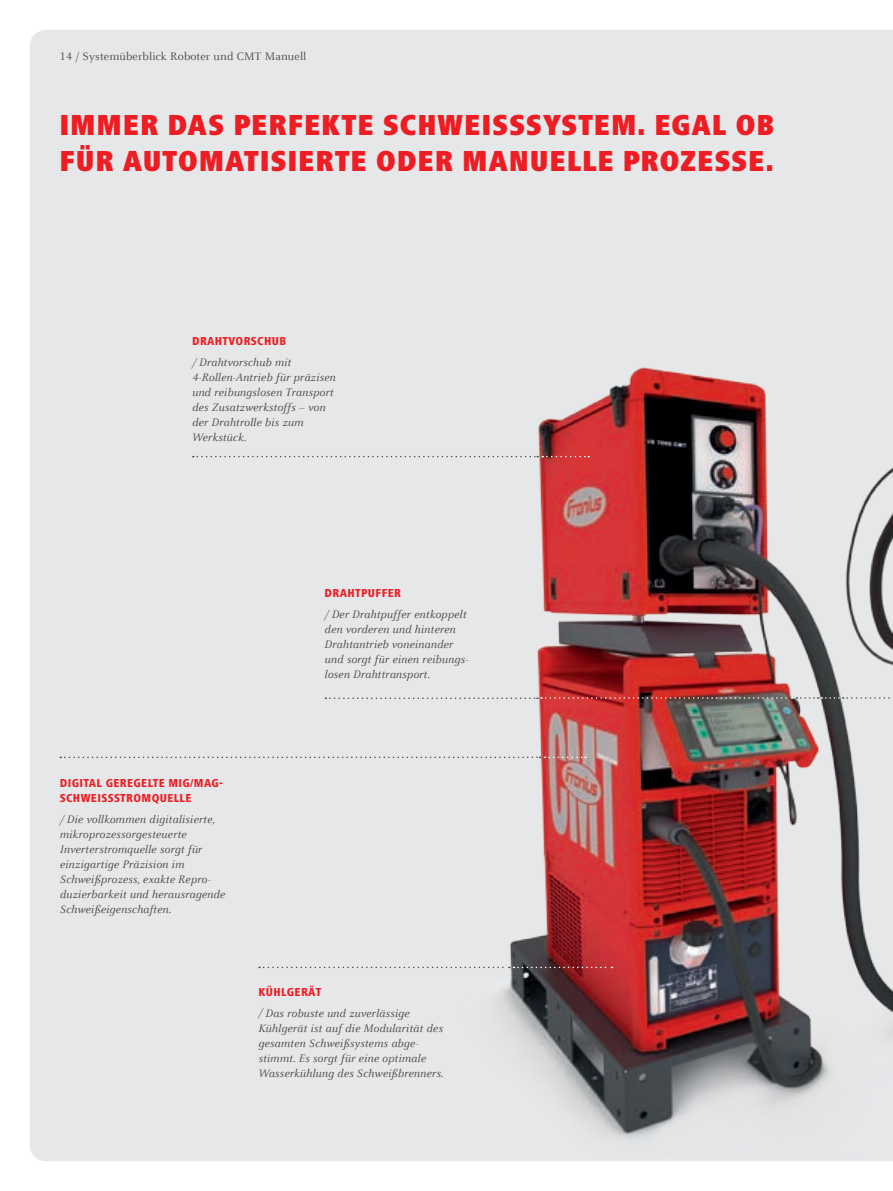
<style>
.page{position:relative;width:893px;height:1191px;background:#fff}
.page>*{position:absolute;margin:0;border:0;box-sizing:border-box;transform-origin:0 0}
.t1{font:900 condensed 30px/36px "Frutiger Next LTW1 G";letter-spacing:.025em;color:#ee1d23;text-align:right}
.t2{font:italic 12px/15px "Celeste Offc Pro";letter-spacing:.01em;color:#4b4c4d}
.t3{font:800 condensed 12px "Frutiger Next LTW1 G";letter-spacing:.03em;color:#ee1d23}
.t4{font:12px "Celeste Offc Pro";letter-spacing:.01em;color:#4b4c4d}
</style>
<div class="page">
<div style="left:30px;top:30px;width:863px;height:1131px;background:#e6e7e9"></div>
<img style="left:431px;top:208px;width:462px;height:949px">
<svg style="left:259px;top:966px;width:353px;height:2px"></svg>
<svg style="left:193px;top:456px;width:396px;height:1px"></svg>
<svg style="left:60px;top:756px;width:526px;height:2px"></svg>
<svg style="left:325px;top:697px;width:568px;height:2px"></svg>
<p class="t4" style="left:60px;top:49px;width:248px">14 / Systemüberblick Roboter und CMT Manuell</p>
<h1 class="t1" style="left:59px;top:107px;width:716px">WEISSSYSTEM. EGAL OB<br>FÜR AUTOMATISIERTE ODER MANUELLE PROZESSE.</h1>
<h1 class="t1" style="left:60px;top:107px;width:21px">IMM</h1>
<h1 class="t1" style="left:123px;top:107px;width:278px">ER DAS PERFEKTE SCH</h1>
<p class="t3" style="left:192px;top:334px;width:39px">DRAHTVORSC</p>
<p class="t3" style="left:264px;top:334px;width:24px">HUB</p>
<p class="t2" style="left:192px;top:354px;width:145px">/ Drahtvorschub mit<br>4-Rollen-Antrieb für präzisen und reibungslosen Transport des Zusatzwerkstoffs – von der Drahtrolle bis zum<br>Werkstück.</p>
<p class="t3" style="left:325px;top:586px;width:59px">DRAHTPUFFER</p>
<p class="t2" style="left:325px;top:606px;width:145px">/ Der Drahtpuffer entkoppelt den vorderen und hinteren<br>Drahtantrieb voneinander und sorgt für einen reibungs&shy;losen Drahttransport.</p>
<p class="t3" style="left:60px;top:776px;width:27px">DIGITAL</p>
<p class="t3" style="left:106px;top:776px;width:43px">GEREGELTE</p>
<p class="t3" style="left:168px;top:776px;width:56px">MIG/MAG-</p>
<p class="t3" style="left:60px;top:791px;width:39px">SCHWEISSSTROM</p>
<p class="t3" style="left:152px;top:791px;width:23px">QUELLE</p>
<p class="t2" style="left:60px;top:812px;width:167px">/ Die vollkommen digitalisierte, mikroprozessorgesteuerte<br>Inverterstromquelle sorgt für einzigartige Präzision im<br>Schweißprozess, exakte Repro&shy;duzierbarkeit und herausragende<br>Schweißeigenschaften.</p>
<p class="t3" style="left:258px;top:985px;width:64px">KÜHLGERÄT</p>
<p class="t2" style="left:258px;top:1005px;width:187px">/ Das robuste und zuverlässige Kühlgerät ist auf die Modularität des gesamten Schweißsystems abge&shy;stimmt. Es sorgt für eine optimale Wasserkühlung des Schweißbrenners.</p>
</div>
